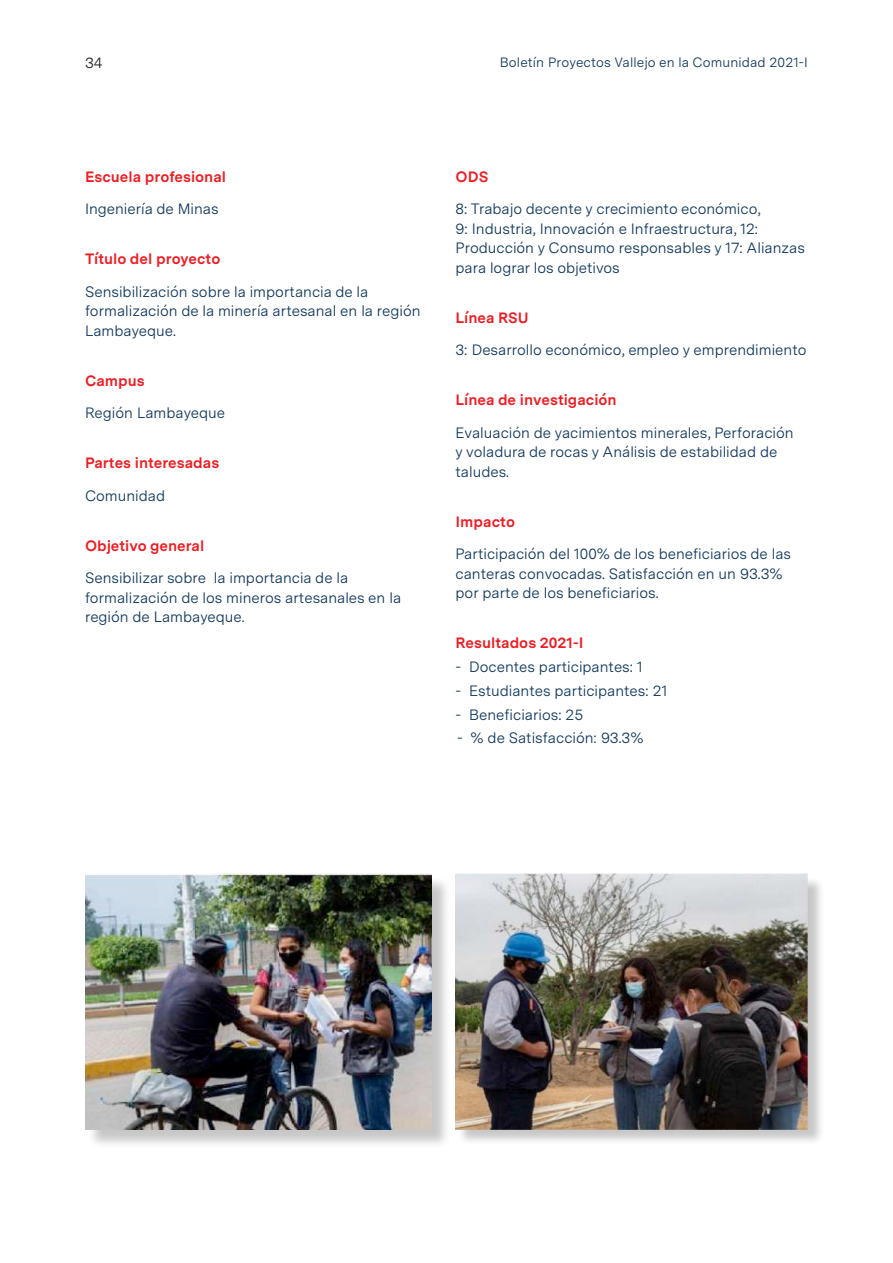
<style>
.page{position:relative;width:893px;height:1263px;background:#fff}
.page>*{position:absolute;margin:0;border:0;box-sizing:border-box;transform-origin:0 0}
.t1{font:15px/19.5px "Messina Sans";color:#11385e}
.t2{font:700 15px "Messina Sans";color:#ee1d23}
.t3{font:15px "Messina Sans";color:#231f20}
.t4{font:13.5px "Messina Sans";letter-spacing:.01em;color:#11385e}
</style>
<div class="page">
<div style="left:458px;top:876px;width:367px;height:270px;background:#231f20;opacity:.25"></div>
<img style="left:455px;top:874px;width:353px;height:255px">
<div style="left:87px;top:877px;width:364px;height:271px;background:#231f20;opacity:.25"></div>
<img style="left:85px;top:874px;width:346px;height:255px">
<p class="t3" style="left:85px;top:51px;width:19px">34</p>
<p class="t4" style="left:500px;top:52px;width:310px">Boletín Proyectos Vallejo en la Comunidad 2021-I</p>
<p class="t2" style="left:85px;top:165px;width:143px">Escuela profesional</p>
<p class="t1" style="left:85px;top:199px;width:135px">Ingeniería de Minas</p>
<p class="t2" style="left:85px;top:248px;width:137px">Título del proyecto</p>
<p class="t1" style="left:85px;top:281px;width:337px">Sensibilización sobre la importancia de la formalización de la minería artesanal en la región<br>Lambayeque.</p>
<p class="t2" style="left:85px;top:369px;width:61px">Campus</p>
<p class="t1" style="left:85px;top:403px;width:142px">Región Lambayeque</p>
<p class="t2" style="left:85px;top:452px;width:136px">Partes interesadas</p>
<p class="t1" style="left:85px;top:485px;width:82px">Comunidad</p>
<p class="t2" style="left:85px;top:534px;width:121px">Objetivo general</p>
<p class="t1" style="left:85px;top:568px;width:318px">Sensibilizar sobre la importancia de la formalización de los mineros artesanales en la región de Lambayeque.</p>
<p class="t2" style="left:455px;top:165px;width:34px">ODS</p>
<p class="t1" style="left:455px;top:199px;width:351px">8: Trabajo decente y crecimiento económico,<br>9: Industria, Innovación e Infraestructura, 12:<br>Producción y Consumo responsables y 17: Alianzas para lograr los objetivos</p>
<p class="t2" style="left:455px;top:306px;width:75px">Línea RSU</p>
<p class="t1" style="left:455px;top:340px;width:352px">3: Desarrollo económico, empleo y emprendimiento</p>
<p class="t2" style="left:455px;top:389px;width:163px">Línea de investigación</p>
<p class="t1" style="left:455px;top:422px;width:340px">Evaluación de yacimientos minerales, Perforación y voladura de rocas y Análisis de estabilidad de taludes.</p>
<p class="t2" style="left:455px;top:510px;width:61px">Impacto</p>
<p class="t1" style="left:455px;top:544px;width:337px">Participación del 100% de los beneficiarios de las canteras convocadas. Satisfacción en un 93.3% por parte de los beneficiarios.</p>
<p class="t2" style="left:455px;top:632px;width:129px">Resultados 2021-I</p>
<p class="t1" style="left:455px;top:657px;width:189px">- Docentes participantes: 1</p>
<p class="t1" style="left:455px;top:680px;width:213px">- Estudiantes participantes: 21</p>
<p class="t1" style="left:455px;top:704px;width:129px">- Beneficiarios: 25</p>
<p class="t1" style="left:457px;top:728px;width:188px">- % de Satisfacción: 93.3%</p>
</div>
